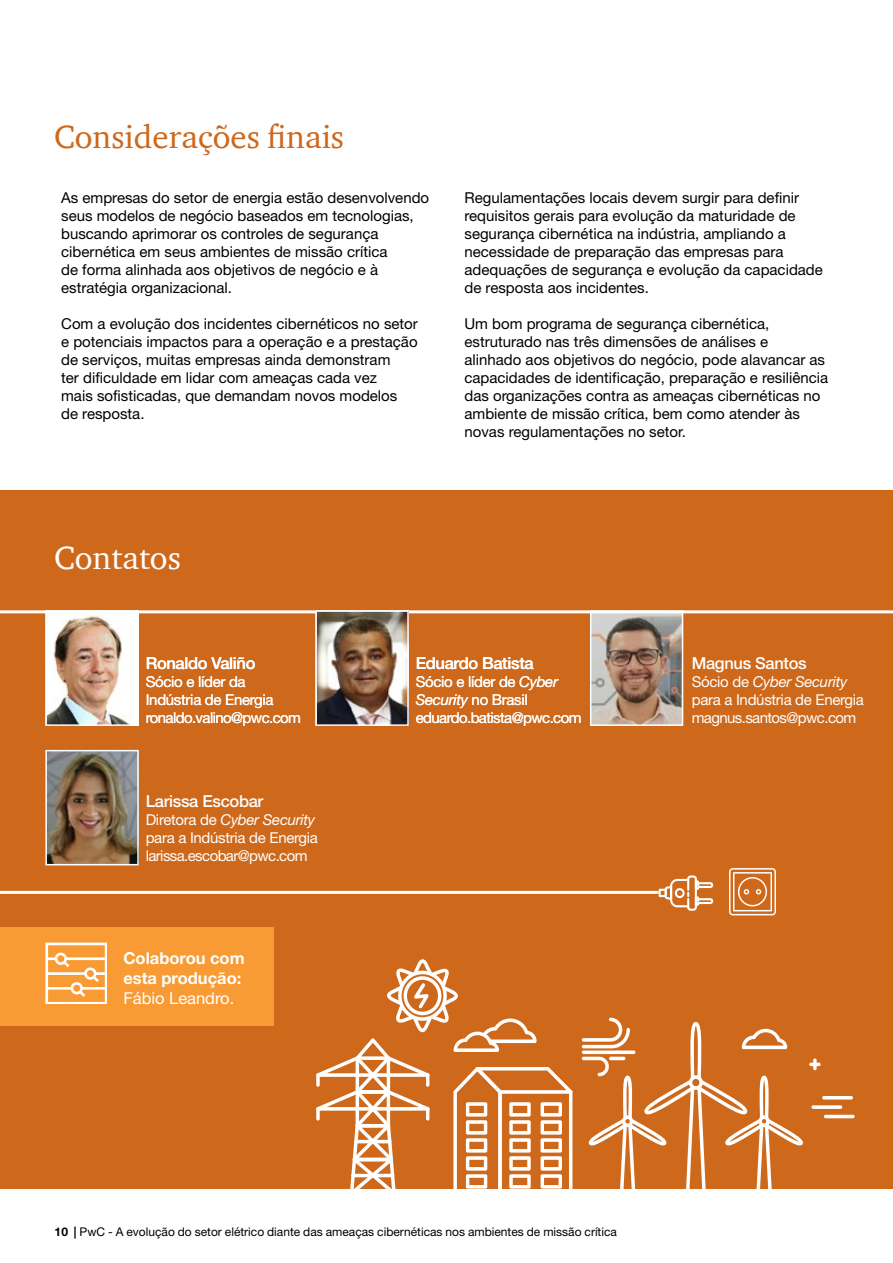
<style>
.page{position:relative;width:893px;height:1263px;background:#fff}
.page>*{position:absolute;margin:0;border:0;box-sizing:border-box;transform-origin:0 0}
.t1{font:33px "ITC Charter Com";color:#ce681b}
.t2{font:33px "ITC Charter Com";color:#fff}
.t3{font:500 16.5px "Helvetica Neue";letter-spacing:-.02em;color:#fff}
.t4{font:700 16.5px/19.8px "Helvetica Neue";color:#fff}
.t5{font:16.5px "Helvetica Neue";color:#fff}
.t6{font:15px/18px "Helvetica Neue";color:#000}
.t7{font:15px/18px "Helvetica Neue";letter-spacing:-.02em;color:#fff}
.t8{font:15px/18px "Helvetica Neue";letter-spacing:-.04em;color:#fff}
.t9{font:12px "Helvetica Neue";color:#000}
.s1{font-style:italic}
.s2{font-weight:700}
</style>
<div class="page">
<div style="left:0;top:491px;width:893px;height:698px;background:#ce681b"></div>
<hr style="left:0;top:891px;width:659px;height:3px;background:#fff">
<svg style="left:659px;top:875px;width:54px;height:36px"></svg>
<svg style="left:729px;top:868px;width:47px;height:47px"></svg>
<img style="left:593px;top:613px;width:87px;height:110px">
<div style="left:590px;top:610px;width:93px;height:116px;border:2px solid #fff"></div>
<hr style="left:0;top:610px;width:893px;height:3px;background:#fff">
<div style="left:0;top:927px;width:274px;height:98px;background:#f89b34"></div>
<svg style="left:45px;top:942px;width:61px;height:61px"></svg>
<svg style="left:316px;top:959px;width:256px;height:230px"></svg>
<svg style="left:582px;top:1018px;width:239px;height:171px"></svg>
<svg style="left:582px;top:1050px;width:37px;height:4px"></svg>
<svg style="left:616px;top:1050px;width:19px;height:4px"></svg>
<hr style="left:822px;top:1096px;width:31px;height:3px;background:#fff;border-radius:2px">
<svg style="left:811px;top:1105px;width:31px;height:4px"></svg>
<hr style="left:824px;top:1115px;width:31px;height:3px;background:#fff;border-radius:2px">
<img style="left:48px;top:613px;width:88px;height:110px">
<div style="left:45px;top:610px;width:94px;height:116px;border:2px solid #fff"></div>
<img style="left:318px;top:613px;width:88px;height:110px">
<div style="left:315px;top:610px;width:94px;height:116px;border:2px solid #fff"></div>
<img style="left:48px;top:753px;width:88px;height:109px">
<div style="left:45px;top:750px;width:94px;height:115px;border:2px solid #fff"></div>
<h1 class="t1" style="left:54px;top:116px;width:292px">Considerações finais</h1>
<p class="t6" style="left:61px;top:189px;width:369px">As empresas do setor de energia estão desenvolvendo seus modelos de negócio baseados em tecnologias, buscando aprimorar os controles de segurança cibernética em seus ambientes de missão crítica<br>de forma alinhada aos objetivos de negócio e à estratégia organizacional.</p>
<p class="t6" style="left:61px;top:315px;width:358px">Com a evolução dos incidentes cibernéticos no setor e potenciais impactos para a operação e a prestação de serviços, muitas empresas ainda demonstram<br>ter dificuldade em lidar com ameaças cada vez<br>mais sofisticadas, que demandam novos modelos de resposta.</p>
<p class="t6" style="left:464px;top:189px;width:360px">Regulamentações locais devem surgir para definir requisitos gerais para evolução da maturidade de segurança cibernética na indústria, ampliando a necessidade de preparação das empresas para adequações de segurança e evolução da capacidade de resposta aos incidentes.</p>
<p class="t6" style="left:464px;top:315px;width:365px">Um bom programa de segurança cibernética, estruturado nas três dimensões de análises e alinhado aos objetivos do negócio, pode alavancar as capacidades de identificação, preparação e resiliência das organizações contra as ameaças cibernéticas no ambiente de missão crítica, bem como atender às novas regulamentações no setor.</p>
<h1 class="t2" style="left:54px;top:537px;width:128px">Contatos</h1>
<p class="t3" style="left:146px;top:653px;width:111px">Ronaldo Valiño</p>
<p class="t7" style="left:146px;top:672px;width:157px">Sócio e líder da<br>Indústria de Energia ronaldo.valino@pwc.com</p>
<p class="t3" style="left:233px;top:653px;width:24px">i o</p>
<p class="t7" style="left:213px;top:708px;width:21px">i o</p>
<p class="t3" style="left:146px;top:792px;width:119px">Larissa Escobar</p>
<p class="t7" style="left:146px;top:811px;width:174px">Diretora de <span class="s1">Cyber Security </span>para a Indústria de Energia larissa.escobar@pwc.com</p>
<p class="t4" style="left:123px;top:948px;width:123px">Colaborou com esta produção:</p>
<p class="t5" style="left:123px;top:988px;width:112px">Fábio Leandro.</p>
<p class="t3" style="left:416px;top:653px;width:119px">Eduardo Batista</p>
<p class="t8" style="left:416px;top:672px;width:167px">Sócio e líder de <span class="s1">Cyber<br>Security</span> no Brasil eduardo.batista@pwc.com</p>
<p class="t3" style="left:692px;top:653px;width:116px">Magnus Santos</p>
<p class="t7" style="left:692px;top:672px;width:174px">Sócio de <span class="s1">Cyber Security </span>para a Indústria de Energia magnus.santos@pwc.com</p>
<p class="t9" style="left:55px;top:1224px;width:564px"><span class="s2">10 |</span> PwC - A evolução do setor elétrico diante das ameaças cibernéticas nos ambientes de missão crítica</p>
</div>
